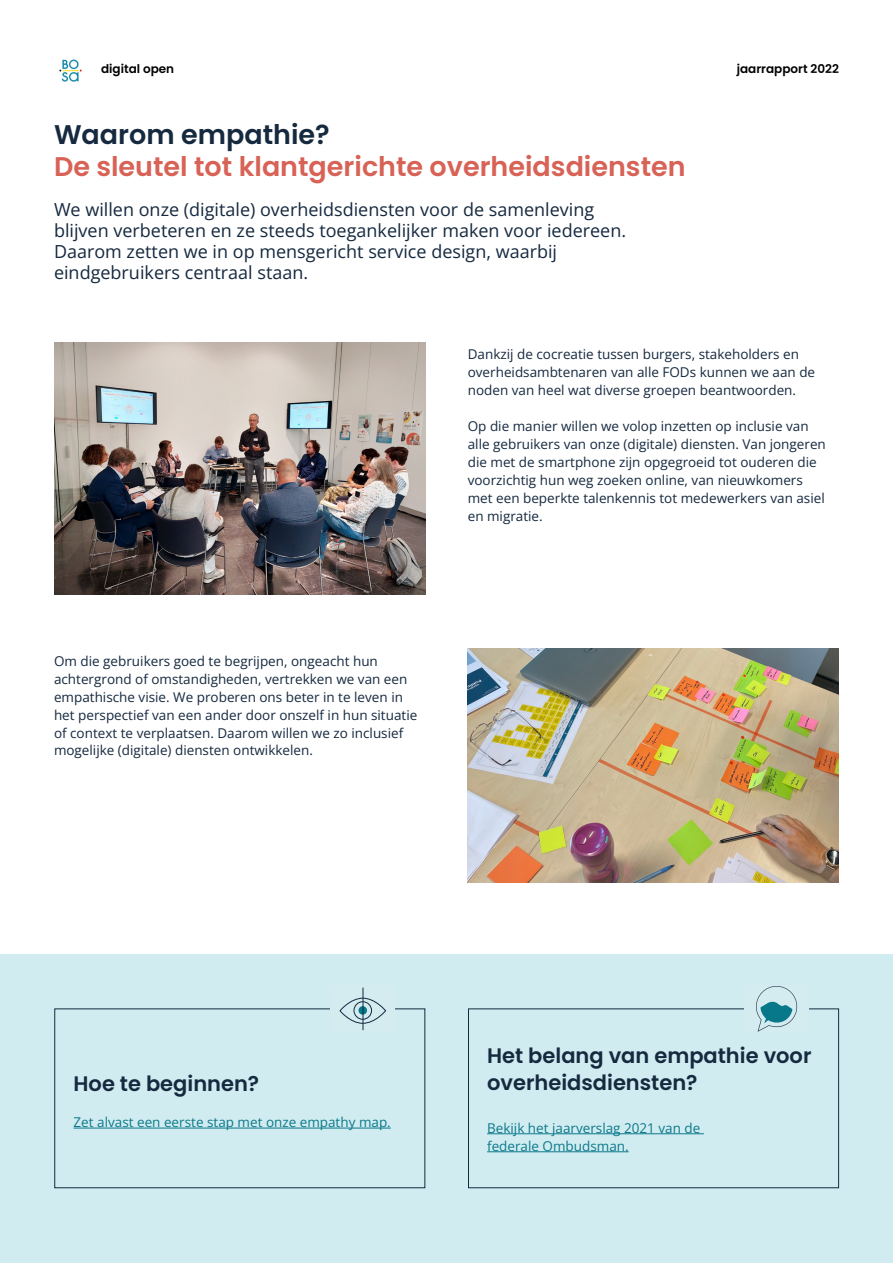
<style>
.page{position:relative;width:893px;height:1263px;background:#fff}
.page>*{position:absolute;margin:0;border:0;box-sizing:border-box;transform-origin:0 0}
.t1{font:600 27px "Poppins";color:#d86256}
.t2{font:600 27px "Poppins";color:#15293f}
.t3{font:600 21px/27px "Poppins";color:#15293f}
.t4{font:18px/21px "Open Sans";color:#15293f}
.t5{font:13.5px/18px "Open Sans";color:#15293f}
.t6{font:13.5px/18px "Open Sans";color:#0b798a}
.t7{font:600 12px "Poppins";color:#000}
</style>
<div class="page">
<div style="left:0;top:954px;width:893px;height:309px;background:#d1ecf0"></div>
<hr style="left:74px;top:1128px;width:317px;height:1px;background:#0b798a">
<hr style="left:487px;top:1133px;width:217px;height:1px;background:#0b798a">
<hr style="left:487px;top:1151px;width:142px;height:1px;background:#0b798a">
<div style="left:54px;top:1008px;width:371px;height:180px;border:1px solid #15293f"></div>
<div style="left:468px;top:1008px;width:371px;height:180px;border:1px solid #15293f"></div>
<img style="left:59px;top:59px;width:23px;height:23px">
<img style="left:54px;top:342px;width:371px;height:252px">
<img style="left:468px;top:648px;width:371px;height:234px">
<div style="left:744px;top:986px;width:65px;height:46px;background:#d4ebf0"></div>
<div style="left:330px;top:986px;width:65px;height:46px;background:#d4ebf0"></div>
<svg style="left:756px;top:986px;width:41px;height:46px"></svg>
<svg style="left:340px;top:997px;width:46px;height:27px"></svg>
<div style="left:354px;top:1001px;width:18px;height:19px;border:1px solid #15293f;border-radius:50%"></div>
<svg style="left:358px;top:1006px;width:9px;height:9px"></svg>
<hr style="left:363px;top:987px;width:1px;height:43px;background:#15293f">
<p class="t7" style="left:101px;top:62px;width:75px">digital open</p>
<p class="t7" style="left:737px;top:62px;width:104px">jaarrapport 2022</p>
<h1 class="t2" style="left:54px;top:119px;width:277px">Waarom empathie?</h1>
<h1 class="t1" style="left:54px;top:151px;width:633px">De sleutel tot klantgerichte overheidsdiensten</h1>
<h3 class="t4" style="left:54px;top:198px;width:574px">We willen onze (digitale) overheidsdiensten voor de samenleving blijven verbeteren en ze steeds toegankelijker maken voor iedereen.<br>Daarom zetten we in op mensgericht service design, waarbij eindgebruikers centraal staan.</h3>
<p class="t5" style="left:468px;top:345px;width:349px">Dankzij de cocreatie tussen burgers, stakeholders en overheidsambtenaren van alle FODs kunnen we aan de noden van heel wat diverse groepen beantwoorden.</p>
<p class="t5" style="left:468px;top:417px;width:360px">Op die manier willen we volop inzetten op inclusie van alle gebruikers van onze (digitale) diensten. Van jongeren die met de smartphone zijn opgegroeid tot ouderen die voorzichtig hun weg zoeken online, van nieuwkomers met een beperkte talenkennis tot medewerkers van asiel en migratie.</p>
<p class="t5" style="left:54px;top:651px;width:365px">Om die gebruikers goed te begrijpen, ongeacht hun achtergrond of omstandigheden, vertrekken we van een empathische visie. We proberen ons beter in te leven in het perspectief van een ander door onszelf in hun situatie of context te verplaatsen. Daarom willen we zo inclusief mogelijke (digitale) diensten ontwikkelen.</p>
<h2 class="t3" style="left:74px;top:1070px;width:187px">Hoe te beginnen?</h2>
<h2 class="t3" style="left:487px;top:1042px;width:326px">Het belang van empathie voor overheidsdiensten?</h2>
<p class="t6" style="left:74px;top:1113px;width:319px">Zet alvast een eerste stap met onze empathy map.</p>
<p class="t6" style="left:487px;top:1119px;width:215px">Bekijk het jaarverslag 2021 van de federale Ombudsman.</p>
</div>
